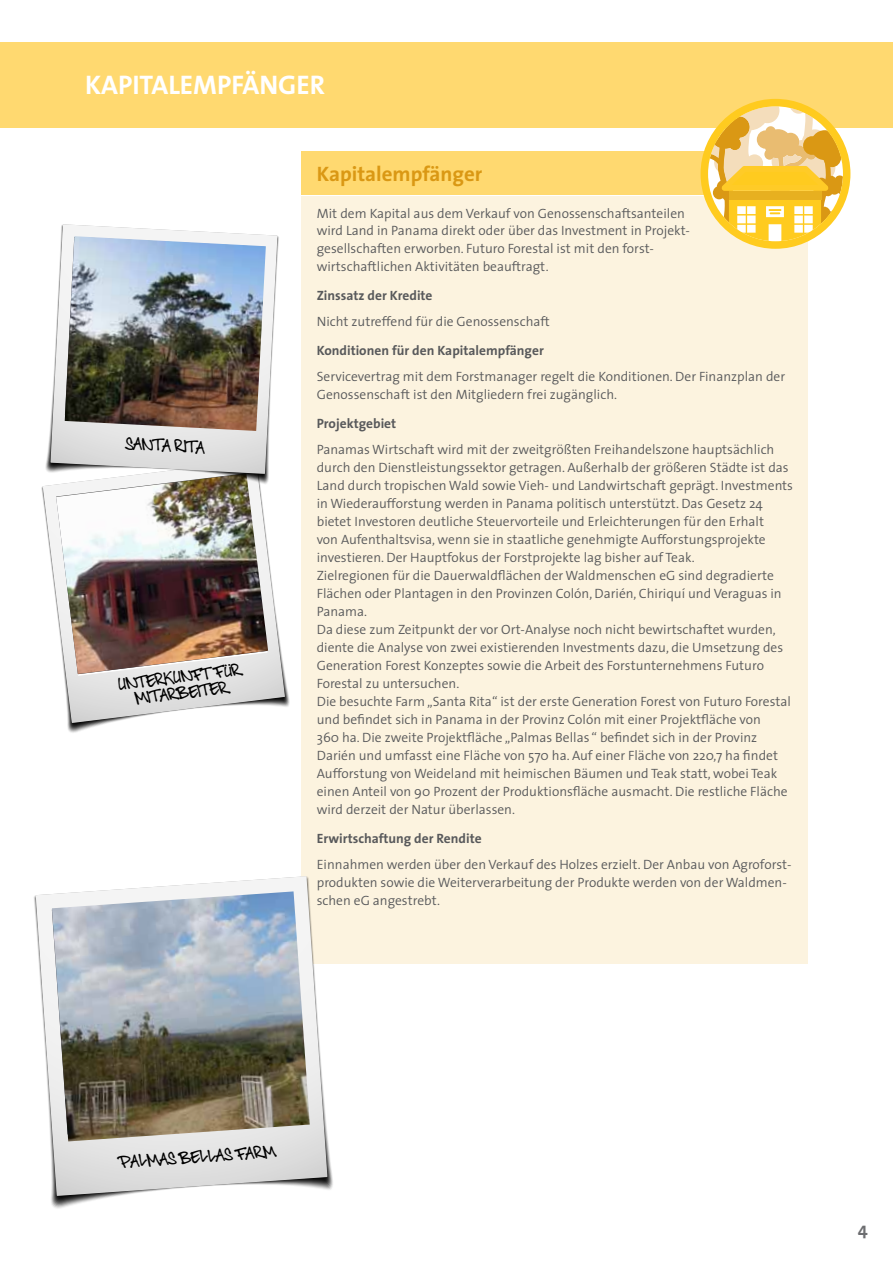
<style>
.page{position:relative;width:893px;height:1263px;background:#fff}
.page>*{position:absolute;margin:0;border:0;box-sizing:border-box;transform-origin:0 0}
.t1{font:700 27px "The Sans";color:#fff}
.t2{font:700 21px "The Sans";color:#da9814}
.t3{font:700 18px "The Sans";color:#6d6e71}
.t4{font:300 13.5px/18px "The Sans";color:#58595b}
.t5{font:700 13.5px "The Sans";color:#58595b}
.t6{font:13.5px/16.2px "oezicomix";color:#000;text-align:center}
</style>
<div class="page">
<div style="left:302px;top:197px;width:506px;height:767px;background:#fcf3df"></div>
<div style="left:0;top:43px;width:893px;height:85px;background:#ffd970"></div>
<div style="left:302px;top:151px;width:506px;height:43px;background:#ffd970"></div>
<svg style="left:708px;top:106px;width:135px;height:135px"></svg>
<div style="left:729px;top:191px;width:92px;height:8px;background:#e7b020"></div>
<div style="left:701px;top:99px;width:149px;height:150px;border:8px solid #ffcb1f;border-radius:50%"></div>
<svg style="left:43px;top:486px;width:242px;height:237px"></svg>
<img style="left:56px;top:486px;width:212px;height:188px">
<svg style="left:50px;top:224px;width:227px;height:250px"></svg>
<img style="left:65px;top:236px;width:201px;height:195px">
<svg style="left:36px;top:876px;width:291px;height:320px"></svg>
<img style="left:52px;top:891px;width:258px;height:250px">
<h1 class="t1" style="left:85px;top:68px;width:112px">Kapitalempf</h1>
<h1 class="t1" style="left:242px;top:68px;width:34px">änger</h1>
<p class="t6" style="left:122px;top:436px;width:85px;rotate:3deg">„Santa Rita</p>
<p class="t6" style="left:118px;top:677px;width:125px;rotate:-7deg">Unterkunft fÜr<br>Mitarbeiter</p>
<h2 class="t2" style="left:317px;top:160px;width:167px">Kapitalempfänger</h2>
<p class="t4" style="left:317px;top:204px;width:375px">Mit dem Kapital aus dem Verkauf von Genossenschaftsanteilen wird Land in Panama direkt oder über das Investment in Projekt&shy;gesellschaften erworben. Futuro Forestal ist mit den forst&shy;wirtschaftlichen Aktivitäten beauftragt.</p>
<p class="t5" style="left:317px;top:287px;width:117px">Zinssatz der Kredite</p>
<p class="t4" style="left:317px;top:313px;width:235px">Nicht zutreffend für die Genossenschaft</p>
<p class="t5" style="left:317px;top:342px;width:228px">Konditionen für den Kapitalempfänger</p>
<p class="t4" style="left:317px;top:368px;width:470px">Servicevertrag mit dem Forstmanager regelt die Konditionen. Der Finanzplan der<br>Genossenschaft ist den Mitgliedern frei zugänglich.</p>
<p class="t5" style="left:317px;top:415px;width:81px">Projektgebiet</p>
<p class="t4" style="left:317px;top:441px;width:478px">Panamas Wirtschaft wird mit der zweitgrößten Freihandelszone hauptsächlich durch den Dienstleistungssektor getragen. Außerhalb der größeren Städte ist das Land durch tropischen Wald sowie Vieh- und Landwirtschaft geprägt. Investments in Wiederaufforstung werden in Panama politisch unterstützt. Das Gesetz 24 bietet Investoren deutliche Steuervorteile und Erleichterungen für den Erhalt<br>von Aufenthaltsvisa, wenn sie in staatliche genehmigte Aufforstungsprojekte investieren. Der Hauptfokus der Forstprojekte lag bisher auf Teak.<br>Zielregionen für die Dauerwaldflächen der Waldmenschen eG sind degradierte Flächen oder Plantagen in den Provinzen Colón, Darién, Chiriquí und Veraguas in Panama.<br>Da diese zum Zeitpunkt der vor Ort-Analyse noch nicht bewirtschaftet wurden, diente die Analyse von zwei existierenden Investments dazu, die Umsetzung des Generation Forest Konzeptes sowie die Arbeit des Forstunternehmens Futuro Forestal zu untersuchen.<br>Die besuchte Farm „Santa Rita“ ist der erste Generation Forest von Futuro Forestal und befindet sich in Panama in der Provinz Colón mit einer Projektfläche von<br>360 ha. Die zweite Projektfläche „Palmas Bellas “ befindet sich in der Provinz Darién und umfasst eine Fläche von 570 ha. Auf einer Fläche von 220,7 ha findet Aufforstung von Weideland mit heimischen Bäumen und Teak statt, wobei Teak einen Anteil von 90 Prozent der Produktionsfläche ausmacht. Die restliche Fläche wird derzeit der Natur überlassen.</p>
<p class="t5" style="left:317px;top:829px;width:166px">Erwirtschaftung der Rendite</p>
<p class="t4" style="left:317px;top:855px;width:476px">Einnahmen werden über den Verkauf des Holzes erzielt. Der Anbau von Agroforst&shy;produkten sowie die Weiterverarbeitung der Produkte werden von der Waldmen&shy;schen eG angestrebt.</p>
<p class="t6" style="left:119px;top:1155px;width:158px;rotate:-4deg">Palmas Bellas Farm</p>
<h3 class="t3" style="left:858px;top:1217px;width:11px">4</h3>
</div>
